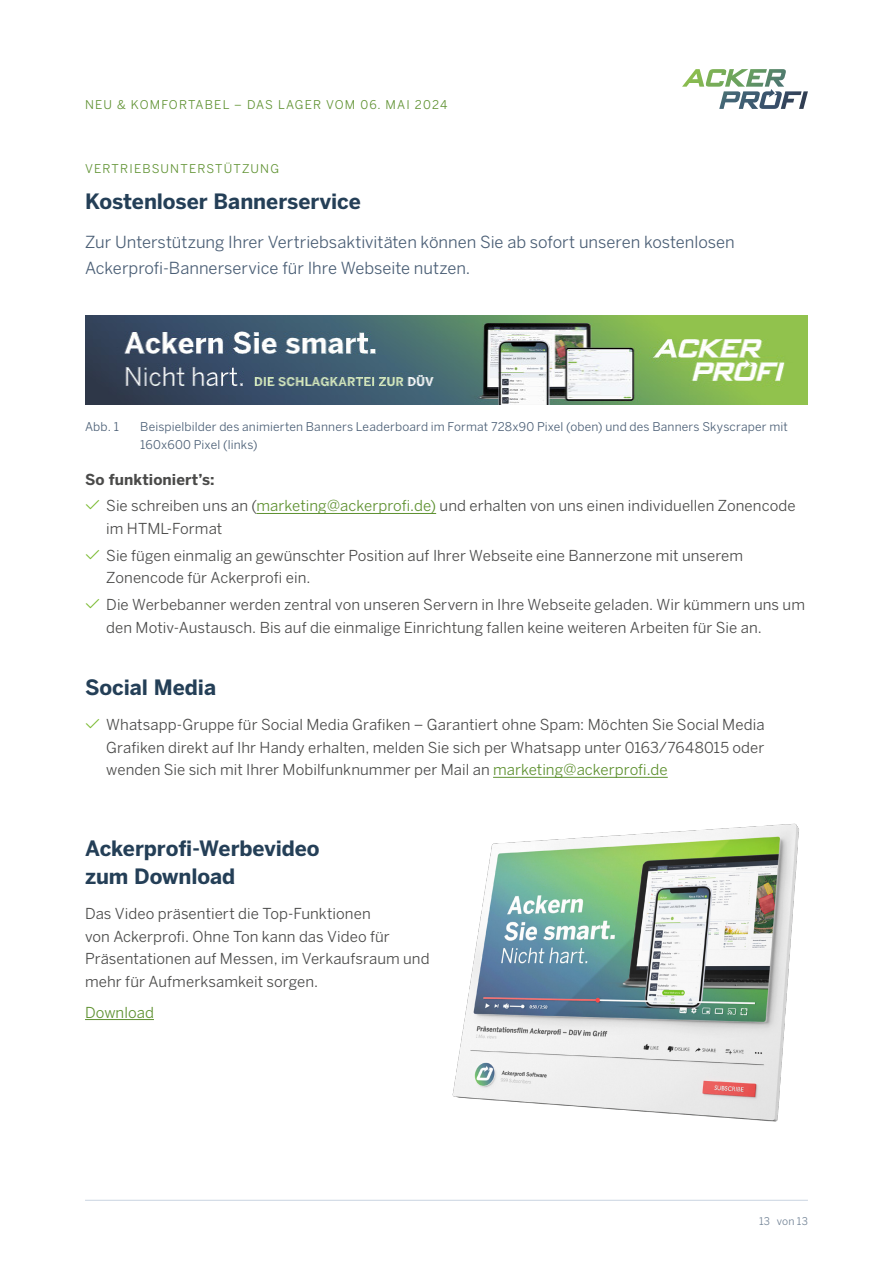
<style>
.page{position:relative;width:893px;height:1263px;background:#fff}
.page>*{position:absolute;margin:0;border:0;box-sizing:border-box;transform-origin:0 0}
.H1{font:700 21px/27.3px "Benton Sans";letter-spacing:-.005em;color:#243f57}
.Teaser___11pt{font:16.5px/26.4px "Benton Sans";color:#4a5e75}
.t1{font:15px/22.5px "Benton Sans";letter-spacing:.005em;color:#4a4a49}
.Body{font:700 15px "Benton Sans";letter-spacing:.005em;color:#4a4a49}
.Body-2{font:15px "Benton Sans";letter-spacing:.005em;color:#5e9130}
.t2{font:12px/18px "Benton Sans";letter-spacing:.015em;color:#4a5e75}
.Eyebrow___8pt_mit_Seitenumbruch{font:12px "Benton Sans";letter-spacing:.1em;color:#5e9130}
.t3{font:10.5px "Benton Sans";letter-spacing:.025em;color:#708194}
.s1{font-family:"DELOS Iconfont";color:#76b82a}
.s2{color:#5e9130}
</style>
<div class="page">
<hr style="left:257px;top:513px;width:179px;height:1px;background:#5e9130">
<hr style="left:493px;top:777px;width:175px;height:1px;background:#5e9130">
<img style="left:85px;top:316px;width:723px;height:89px">
<img style="left:452px;top:823px;width:347px;height:299px">
<hr style="left:85px;top:1019px;width:69px;height:1px;background:#5e9130">
<hr style="left:85px;top:1200px;width:723px;height:1px;background:#cad4e1">
<svg style="left:682px;top:69px;width:126px;height:40px"></svg>
<p class="Eyebrow___8pt_mit_Seitenumbruch" style="left:85px;top:97px;width:56px">Neu &amp; komfortabel</p>
<p class="Eyebrow___8pt_mit_Seitenumbruch" style="left:234px;top:97px;width:62px">– Das Lager</p>
<p class="Eyebrow___8pt_mit_Seitenumbruch" style="left:326px;top:97px;width:123px">VOM 06. Mai 2024</p>
<p class="Eyebrow___8pt_mit_Seitenumbruch" style="left:85px;top:161px;width:196px">VERTRIEBSUNTERSTÜTZUNG</p>
<p class="H1" style="left:85px;top:187px;width:277px">Kostenloser Bannerservice</p>
<p class="Teaser___11pt" style="left:85px;top:228px;width:651px">Zur Unterstützung Ihrer Vertriebsaktivitäten können Sie ab sofort unseren kostenlosen<br>Ackerprofi-Bannerservice für Ihre Webseite nutzen.</p>
<p class="t2" style="left:85px;top:418px;width:35px">Abb. 1</p>
<p class="t2" style="left:140px;top:418px;width:649px">Beispielbilder des animierten Banners Leaderboard im Format 728x90 Pixel (oben) und des Banners Skyscraper mit<br>160x600 Pixel (links)</p>
<p class="Body" style="left:85px;top:470px;width:131px">So funktioniert’s:</p>
<p class="t1" style="left:106px;top:495px;width:691px;text-indent:-21px"><span class="s1">!</span> Sie schreiben uns an (<span class="s2">marketing@ackerprofi.de)</span> und erhalten von uns einen individuellen Zonencode im HTML-Format</p>
<p class="t1" style="left:106px;top:544px;width:638px;text-indent:-21px"><span class="s1">!</span> Sie fügen einmalig an gewünschter Position auf Ihrer Webseite eine Bannerzone mit unserem<br>Zonencode für Ackerprofi ein.</p>
<p class="t1" style="left:106px;top:593px;width:700px;text-indent:-21px"><span class="s1">!</span> Die Werbebanner werden zentral von unseren Servern in Ihre Webseite geladen. Wir kümmern uns um den Motiv-Austausch. Bis auf die einmalige Einrichtung fallen keine weiteren Arbeiten für Sie an.</p>
<p class="H1" style="left:85px;top:673px;width:133px">Social Media</p>
<p class="t1" style="left:106px;top:713px;width:660px;text-align:justify;text-indent:-21px"><span class="s1">!</span> Whatsapp-Gruppe für Social Media Grafiken – Garantiert ohne Spam: Möchten Sie Social Media Grafiken direkt auf Ihr Handy erhalten, melden Sie sich per Whatsapp unter 0163/7648015 oder wenden Sie sich mit Ihrer Mobilfunknummer per Mail an <span class="s2">marketing@ackerprofi.de</span></p>
<p class="H1" style="left:85px;top:835px;width:236px">Ackerprofi-Werbevideo zum Download</p>
<p class="t1" style="left:85px;top:902px;width:346px">Das Video präsentiert die Top-Funktionen<br>von Ackerprofi. Ohne Ton kann das Video für Präsentationen auf Messen, im Verkaufsraum und mehr für Aufmerksamkeit sorgen.</p>
<p class="Body-2" style="left:85px;top:1003px;width:70px">Download</p>
<p class="t3" style="left:759px;top:1215px;width:50px">13 von 13</p>
</div>
